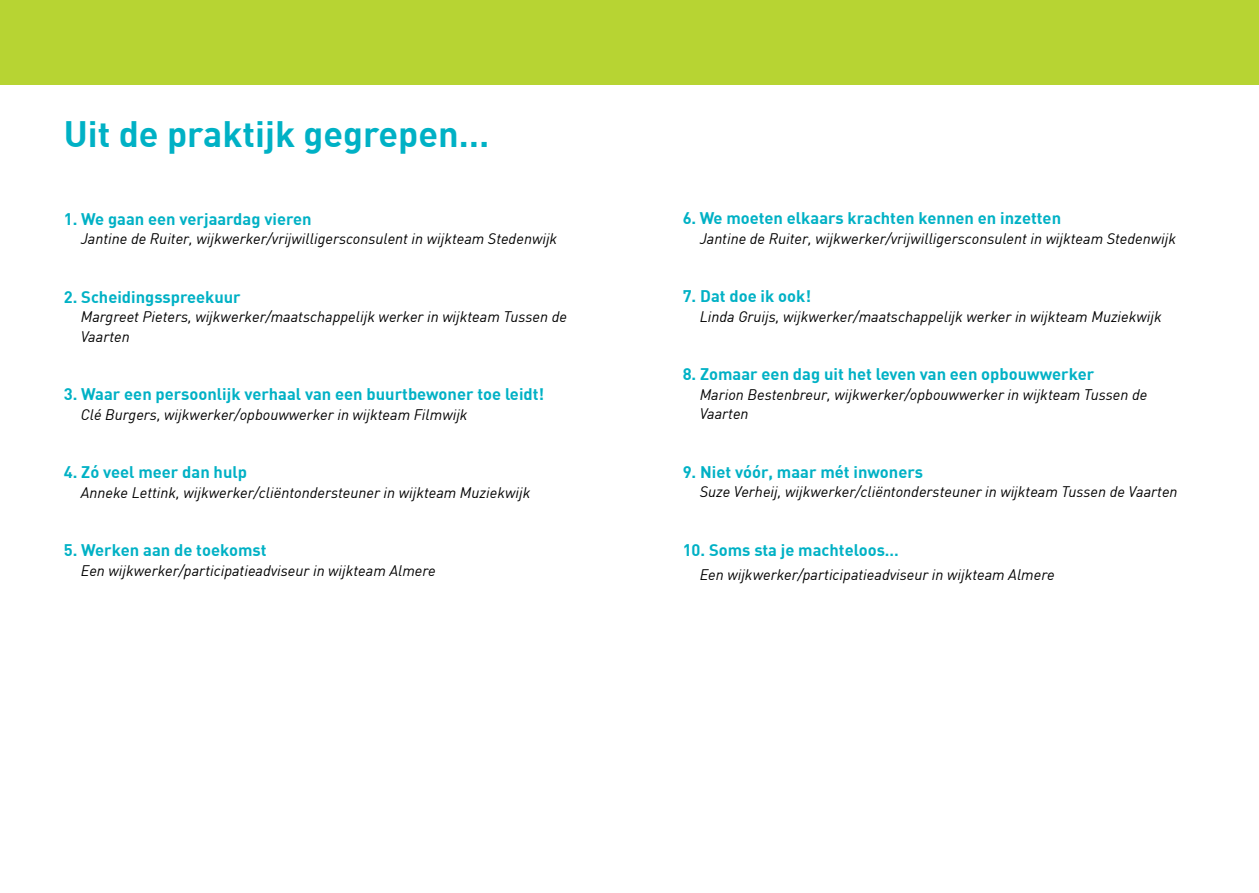
<style>
.page{position:relative;width:1259px;height:893px;background:#fff}
.page>*{position:absolute;margin:0;border:0;box-sizing:border-box;transform-origin:0 0}
.t1{font:700 36px "DIN";color:#00b1c5}
.t2{font:700 16.5px "DIN";color:#00b1c5}
.t3{font:italic 15px/19.5px "DIN";color:#000}
</style>
<div class="page">
<div style="left:0;top:0;width:1259px;height:85px;background:#b7d433"></div>
<h1 class="t1" style="left:64px;top:110px;width:427px">Uit de praktijk gegrepen…</h1>
<p class="t2" style="left:64px;top:208px;width:249px">1. We gaan een verjaardag vieren</p>
<p class="t3" style="left:81px;top:229px;width:478px">Jantine de Ruiter, wijkwerker/vrijwilligersconsulent in wijkteam Stedenwijk</p>
<p class="t2" style="left:64px;top:286px;width:178px">2. Scheidingsspreekuur</p>
<p class="t3" style="left:81px;top:307px;width:488px">Margreet Pieters, wijkwerker/maatschappelijk werker in wijkteam Tussen de<br>Vaarten</p>
<p class="t2" style="left:64px;top:384px;width:482px">3. Waar een persoonlijk verhaal van een buurtbewoner toe leidt!</p>
<p class="t3" style="left:81px;top:404px;width:388px">Clé Burgers, wijkwerker/opbouwwerker in wijkteam Filmwijk</p>
<p class="t2" style="left:64px;top:462px;width:185px">4. Zó veel meer dan hulp</p>
<p class="t3" style="left:81px;top:482px;width:451px">Anneke Lettink, wijkwerker/cliëntondersteuner in wijkteam Muziekwijk</p>
<p class="t2" style="left:64px;top:540px;width:204px">5. Werken aan de toekomst</p>
<p class="t3" style="left:81px;top:560px;width:356px">Een wijkwerker/participatieadviseur in wijkteam Almere</p>
<p class="t2" style="left:682px;top:208px;width:380px">6. We moeten elkaars krachten kennen en inzetten</p>
<p class="t3" style="left:699px;top:228px;width:478px">Jantine de Ruiter, wijkwerker/vrijwilligersconsulent in wijkteam Stedenwijk</p>
<p class="t2" style="left:682px;top:286px;width:130px">7. Dat doe ik ook!</p>
<p class="t3" style="left:699px;top:306px;width:463px">Linda Gruijs, wijkwerker/maatschappelijk werker in wijkteam Muziekwijk</p>
<p class="t2" style="left:682px;top:364px;width:413px">8. Zomaar een dag uit het leven van een opbouwwerker</p>
<p class="t3" style="left:699px;top:384px;width:449px">Marion Bestenbreur, wijkwerker/opbouwwerker in wijkteam Tussen de<br>Vaarten</p>
<p class="t2" style="left:682px;top:461px;width:242px">9. Niet vóór, maar mét inwoners</p>
<p class="t3" style="left:699px;top:482px;width:479px">Suze Verheij, wijkwerker/cliëntondersteuner in wijkteam Tussen de Vaarten</p>
<p class="t2" style="left:682px;top:539px;width:218px">10. Soms sta je machteloos…</p>
<p class="t3" style="left:699px;top:564px;width:356px">Een wijkwerker/participatieadviseur in wijkteam Almere</p>
</div>
